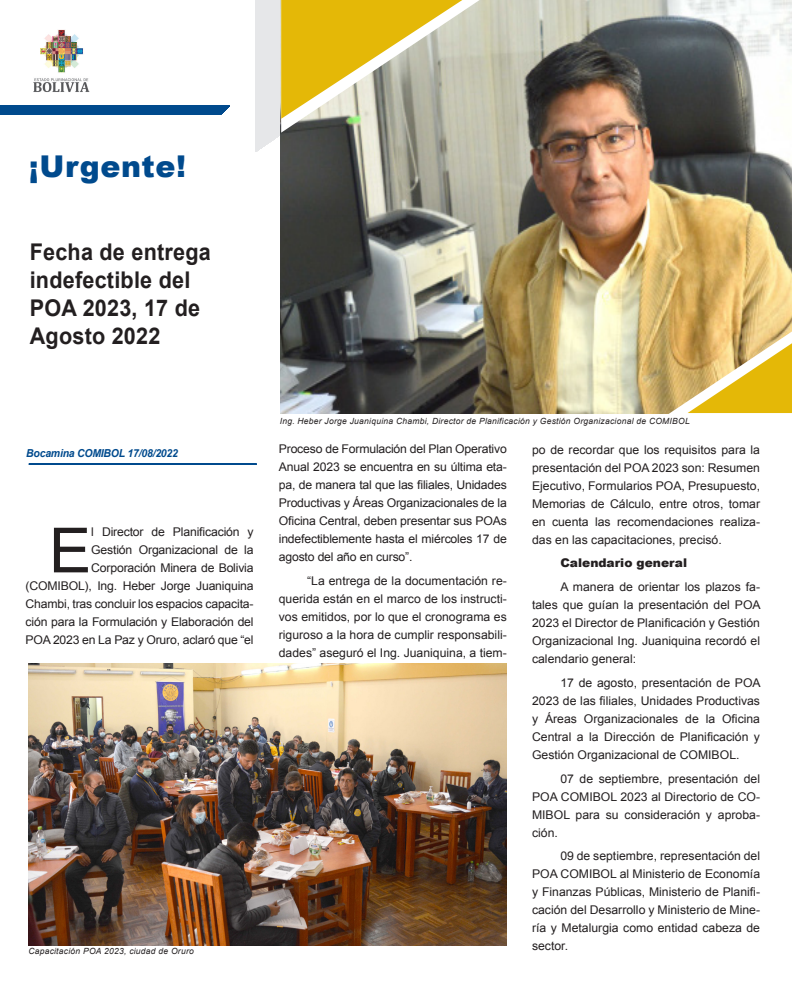
<style>
.page{position:relative;width:792px;height:993px;background:#fff}
.page>*{position:absolute;margin:0;border:0;box-sizing:border-box;transform-origin:0 0}
.cuerpo_2{font:62.3px "Arial";color:#231f20}
.t1{font:900 30px "Arial";letter-spacing:.02em;color:#004a8d}
.t2{font:700 23px/28px "Arial";letter-spacing:.01em;color:#231f20;scale:.94 1}
.cuerpo_2-2{font:12px/18px "Arial";color:#231f20;text-align:justify}
.cuerpo_2-3{font:900 12px "Arial";color:#231f20}
.t3{font:italic 700 11px "Arial";letter-spacing:-.02em;color:#004a8d;scale:.95 1}
.Pie_de_foto{font:italic 8.5px "Arial";letter-spacing:.03em;color:#231f20}
</style>
<div class="page">
<div style="left:256px;top:0;width:24px;height:152px;background:#e6e7e9"></div>
<div style="left:0;top:106px;width:230px;height:8px;background:#004a8d"></div>
<hr style="left:29px;top:463px;width:227px;height:1px;background:#004a8d">
<img style="left:280px;top:0;width:511px;height:413px">
<svg style="left:281px;top:0;width:199px;height:133px;background:#cebd6d"></svg>
<svg style="left:665px;top:331px;width:127px;height:83px;background:#ddbb59"></svg>
<img style="left:33px;top:29px;width:57px;height:63px">
<img style="left:28px;top:663px;width:479px;height:281px">
<p class="t1" style="left:29px;top:145px;width:159px">¡Urgente!</p>
<p class="t2" style="left:30px;top:238px;width:194px">Fecha de entrega indefectible del<br>POA 2023, 17 de<br>Agosto 2022</p>
<p class="Pie_de_foto" style="left:280px;top:415px;width:411px">Ing. Heber Jorge Juaniquina Chambi, Director de Planificación y Gestión Organizacional de COMIBOL</p>
<p class="t3" style="left:26px;top:446px;width:161px">Bocamina COMIBOL 17/08/2022</p>
<p class="cuerpo_2-2" style="left:279px;top:440px;width:230px">Proceso de Formulación del Plan Operativo Anual 2023 se encuentra en su última eta&shy;pa, de manera tal que las filiales, Unidades Productivas y Áreas Organizacionales de la Oficina Central, deben presentar sus POAs indefectiblemente hasta el miércoles 17 de agosto del año en curso”.</p>
<p class="cuerpo_2-2" style="left:279px;top:571px;width:230px;text-indent:28px">“La entrega de la documentación re&shy;querida están en el marco de los instructi&shy;vos emitidos, por lo que el cronograma es riguroso a la hora de cumplir responsabili&shy;dades” aseguró el Ing. Juaniquina, a tiem-</p>
<p class="cuerpo_2-2" style="left:26px;top:523px;width:230px;text-align:right">l Director de Planificación y<br>Gestión Organizacional de la Corporación Minera de Bolivia (COMIBOL), Ing. Heber Jorge Juaniquina Chambi, tras concluir los espacios capacita&shy;ción para la Formulación y Elaboración del POA 2023 en La Paz y Oruro, aclaró que “el</p>
<p class="cuerpo_2" style="left:49px;top:509px;width:44px">E</p>
<p class="Pie_de_foto" style="left:28px;top:944px;width:167px">Capacitación POA 2023, ciudad de Oruro</p>
<p class="cuerpo_2-2" style="left:532px;top:440px;width:230px">po de recordar que los requisitos para la presentación del POA 2023 son: Resumen Ejecutivo, Formularios POA, Presupuesto, Memorias de Cálculo, entre otros, tomar en cuenta las recomendaciones realiza&shy;das en las capacitaciones, precisó.</p>
<p class="cuerpo_2-3" style="left:560px;top:554px;width:128px">Calendario general</p>
<p class="cuerpo_2-2" style="left:532px;top:577px;width:230px;text-indent:28px">A manera de orientar los plazos fa&shy;tales que guían la presentación del POA 2023 el Director de Planificación y Gestión Organizacional Ing. Juaniquina recordó el calendario general:</p>
<p class="cuerpo_2-2" style="left:532px;top:673px;width:230px;text-indent:28px">17 de agosto, presentación de POA 2023 de las filiales, Unidades Productivas y Áreas Organizacionales de la Oficina Central a la Dirección de Planificación y Gestión Organizacional de COMIBOL.</p>
<p class="cuerpo_2-2" style="left:532px;top:769px;width:230px;text-indent:28px">07 de septiembre, presentación del POA COMIBOL 2023 al Directorio de CO-MIBOL para su consideración y aproba&shy;ción.</p>
<p class="cuerpo_2-2" style="left:532px;top:846px;width:230px;text-indent:28px">09 de septiembre, representación del POA COMIBOL al Ministerio de Economía y Finanzas Públicas, Ministerio de Planifi&shy;cación del Desarrollo y Ministerio de Mine&shy;ría y Metalurgia como entidad cabeza de sector.</p>
</div>
